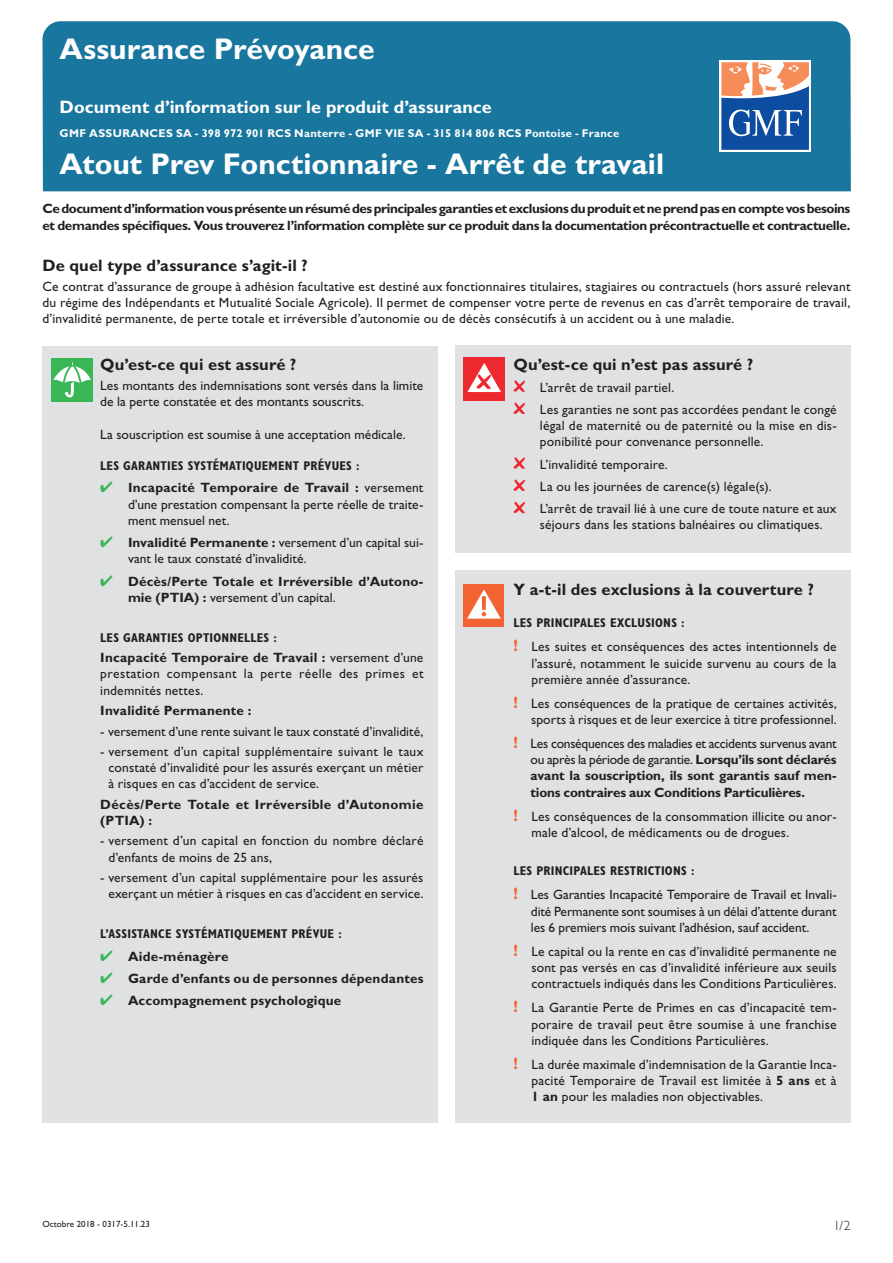
<style>
.page{position:relative;width:893px;height:1263px;background:#fff}
.page>*{position:absolute;margin:0;border:0;box-sizing:border-box;transform-origin:0 0}
.t1{font:700 30px "Gill Sans Std";color:#fff}
.t2{font:700 18px "Gill Sans Std";color:#fff}
.t3{font:700 16.5px "Gill Sans Std";letter-spacing:.01em;color:#231f20}
.t4{font:13.5px/16.2px "Gill Sans Std";letter-spacing:.01em;color:#231f20;text-align:justify}
.t5{font:700 13.5px/16.2px "Gill Sans Std";letter-spacing:-.02em;color:#231f20}
.t6{font:700 13.5px/16.2px "Gill Sans Std";letter-spacing:.015em;color:#231f20}
.t7{font:700 13.5px/16.2px "Gill Sans Std";letter-spacing:.025em;color:#231f20}
.t8{font:300 13.5px "Gill Sans Std";color:#231f20}
.t9{font:700 condensed 12.75px "Gill Sans Std";letter-spacing:.015em;color:#231f20}
.t10{font:700 11.25px "Gill Sans Std";letter-spacing:.025em;color:#fff}
.t11{font:9px "Gill Sans Std";color:#231f20}
.s1{color:#3ab557}
.s2{font-weight:700}
.s3{font-weight:400}
.s4{font-weight:700;font-size:16.5px;color:#f16232}
.s5{font-size:16.5px;color:#f16232}
</style>
<div class="page">
<div style="left:43px;top:21px;width:808px;height:170px;background:#19769e"></div>
<div style="left:43px;top:346px;width:395px;height:776px;background:#e0e1e3"></div>
<div style="left:51px;top:358px;width:41px;height:43px;background:#3bb657"></div>
<svg style="left:53px;top:361px;width:38px;height:36px"></svg>
<div style="left:455px;top:346px;width:395px;height:207px;background:#e0e1e3"></div>
<div style="left:455px;top:570px;width:395px;height:552px;background:#e0e1e3"></div>
<svg style="left:513px;top:380px;width:12px;height:12px"></svg>
<svg style="left:513px;top:403px;width:12px;height:11px"></svg>
<svg style="left:513px;top:457px;width:12px;height:12px"></svg>
<svg style="left:513px;top:479px;width:12px;height:12px"></svg>
<svg style="left:513px;top:502px;width:12px;height:11px"></svg>
<div style="left:464px;top:357px;width:41px;height:43px;background:#ee2a30"></div>
<svg style="left:467px;top:363px;width:34px;height:29px"></svg>
<div style="left:463px;top:584px;width:41px;height:42px;background:#f16332"></div>
<svg style="left:467px;top:589px;width:34px;height:30px"></svg>
<div style="left:719px;top:60px;width:92px;height:92px;background:#fff"></div>
<svg style="left:721px;top:62px;width:88px;height:88px"></svg>
<h1 class="t1" style="left:60px;top:31px;width:317px">Assurance Prévoyance</h1>
<h2 class="t2" style="left:60px;top:96px;width:434px">Document d’information sur le produit d’assurance</h2>
<p class="t10" style="left:60px;top:126px;width:561px">GMF ASSURANCES SA - 398 972 901 RCS Nanterre - GMF VIE SA - 315 814 806 RCS Pontoise - France</p>
<h1 class="t1" style="left:60px;top:146px;width:606px">Atout Prev Fonctionnaire - Arrêt de travail</h1>
<p class="t5" style="left:43px;top:201px;width:809px">Ce document d’information vous présente un résumé des principales garanties et exclusions du produit et ne prend pas en compte vos besoins et demandes spécifiques. Vous trouverez l’information complète sur ce produit dans la documentation précontractuelle et contractuelle.</p>
<p class="t3" style="left:43px;top:255px;width:267px">De quel type d’assurance s’agit-il ?</p>
<p class="t4" style="left:43px;top:278px;width:809px">Ce contrat d’assurance de groupe à adhésion facultative est destiné aux fonctionnaires titulaires, stagiaires ou contractuels (hors assuré relevant du régime des Indépendants et Mutualité Sociale Agricole). Il permet de compenser votre perte de revenus en cas d’arrêt temporaire de travail, d’invalidité permanente, de perte totale et irréversible d’autonomie ou de décès consécutifs à un accident ou à une maladie.</p>
<p class="t3" style="left:100px;top:354px;width:198px">Qu’est-ce qui est assuré ?</p>
<p class="t4" style="left:100px;top:377px;width:325px">Les montants des indemnisations sont versés dans la limite de la perte constatée et des montants souscrits.</p>
<p class="t4" style="left:100px;top:426px;width:307px">La souscription est soumise à une acceptation médicale.</p>
<p class="t9" style="left:100px;top:458px;width:261px">LES GARANTIES SYSTÉMATIQUEMENT PRÉVUES :</p>
<p class="t4" style="left:128px;top:480px;width:297px;text-indent:-28px"><span class="s1">✔</span> <span class="s2">Incapacité Temporaire de Travail :</span> versement d’une prestation compensant la perte réelle de traite&shy;ment mensuel net.</p>
<p class="t4" style="left:128px;top:534px;width:297px;text-indent:-28px"><span class="s1">✔</span> <span class="s2">Invalidité Permanente :</span> versement d’un capital sui&shy;vant le taux constaté d’invalidité.</p>
<p class="t6" style="left:128px;top:573px;width:297px;text-indent:-28px"><span class="s1">✔</span> Décès/Perte Totale et Irréversible d’Autono&shy;mie (PTIA) : <span class="s3">versement d’un capital.</span></p>
<p class="t9" style="left:100px;top:630px;width:178px">LES GARANTIES OPTIONNELLES :</p>
<p class="t4" style="left:100px;top:650px;width:325px"><span class="s2">Incapacité Temporaire de Travail :</span> versement d’une prestation compensant la perte réelle des primes et indemnités nettes.</p>
<p class="t6" style="left:100px;top:702px;width:153px">Invalidité Permanente :</p>
<p class="t4" style="left:100px;top:723px;width:325px">- versement d’une rente suivant le taux constaté d’invalidité,</p>
<p class="t4" style="left:108px;top:743px;width:317px;text-indent:-8px">- versement d’un capital supplémentaire suivant le taux constaté d’invalidité pour les assurés exerçant un métier à risques en cas d’accident de service.</p>
<p class="t7" style="left:100px;top:796px;width:325px">Décès/Perte Totale et Irréversible d’Autonomie (PTIA) :</p>
<p class="t4" style="left:108px;top:833px;width:317px;text-indent:-8px">- versement d’un capital en fonction du nombre déclaré d’enfants de moins de 25 ans,</p>
<p class="t4" style="left:100px;top:869px;width:325px;text-align:center">- versement d’un capital supplémentaire pour les assurés exerçant un métier à risques en cas d’accident en service.</p>
<p class="t9" style="left:100px;top:926px;width:243px">L’ASSISTANCE SYSTÉMATIQUEMENT PRÉVUE :</p>
<p class="t6" style="left:100px;top:948px;width:130px"><span class="s1">✔</span> Aide-ménagère</p>
<p class="t6" style="left:100px;top:970px;width:325px"><span class="s1">✔</span> Garde d’enfants ou de personnes dépendantes</p>
<p class="t6" style="left:100px;top:992px;width:243px"><span class="s1">✔</span> Accompagnement psychologique</p>
<p class="t3" style="left:513px;top:354px;width:241px">Qu’est-ce qui n’est pas assuré ?</p>
<p class="t4" style="left:540px;top:376px;width:298px;line-height:22.2px">L’arrêt de travail partiel.<br>Les garanties ne sont pas accordées pendant le congé</p>
<p class="t4" style="left:540px;top:418px;width:298px">légal de maternité ou de paternité ou la mise en dis&shy;ponibilité pour convenance personnelle.</p>
<p class="t4" style="left:540px;top:453px;width:298px;line-height:22.2px;text-align:left">L’invalidité temporaire.<br>La ou les journées de carence(s) légale(s).<br>L’arrêt de travail lié à une cure de toute nature et aux</p>
<p class="t4" style="left:540px;top:517px;width:284px">séjours dans les stations balnéaires ou climatiques.</p>
<p class="t3" style="left:513px;top:579px;width:302px">Y a-t-il des exclusions à la couverture ?</p>
<p class="t9" style="left:513px;top:615px;width:173px">LES PRINCIPALES EXCLUSIONS :</p>
<p class="t4" style="left:531px;top:639px;width:307px;text-indent:-18px"><span class="s4">!</span> Les suites et conséquences des actes intentionnels de l’assuré, notamment le suicide survenu au cours de la première année d’assurance.</p>
<p class="t4" style="left:513px;top:695px;width:325px;text-align:right"><span class="s4">!</span> Les conséquences de la pratique de certaines activités, sports à risques et de leur exercice à titre professionnel.</p>
<p class="t5" style="left:531px;top:735px;width:308px;text-align:justify;text-indent:-17px"><span class="s5">!</span> <span class="s3">Les conséquences des maladies et accidents survenus avant ou après la période de garantie.</span> Lorsqu’ils sont déclarés avant la souscription, ils sont garantis sauf men&shy;tions contraires aux Conditions Particulières.</p>
<p class="t4" style="left:531px;top:808px;width:307px;text-indent:-18px"><span class="s4">!</span> Les conséquences de la consommation illicite ou anor&shy;male d’alcool, de médicaments ou de drogues.</p>
<p class="t9" style="left:513px;top:863px;width:182px">LES PRINCIPALES RESTRICTIONS :</p>
<p class="t4" style="left:531px;top:887px;width:307px;text-indent:-17px"><span class="s4">!</span> Les Garanties Incapacité Temporaire de Travail et Invali&shy;dité Permanente sont soumises à un délai d’attente durant les 6 premiers mois suivant l’adhésion, sauf accident.</p>
<p class="t4" style="left:531px;top:943px;width:307px;text-indent:-18px"><span class="s4">!</span> Le capital ou la rente en cas d’invalidité permanente ne sont pas versés en cas d’invalidité inférieure aux seuils contractuels indiqués dans les Conditions Particulières.</p>
<p class="t4" style="left:531px;top:1000px;width:307px;text-indent:-18px"><span class="s4">!</span> La Garantie Perte de Primes en cas d’incapacité tem&shy;poraire de travail peut être soumise à une franchise indiquée dans les Conditions Particulières.</p>
<p class="t4" style="left:531px;top:1056px;width:307px;text-indent:-18px"><span class="s4">!</span> La durée maximale d’indemnisation de la Garantie Inca&shy;pacité Temporaire de Travail est limitée à <span class="s2">5 ans</span> et à <span class="s2">1 an</span> pour les maladies non objectivables.</p>
<p class="t11" style="left:43px;top:1218px;width:109px">Octobre 2018 - 0317-5.11.23</p>
<p class="t8" style="left:833px;top:1217px;width:18px">1/2</p>
</div>
